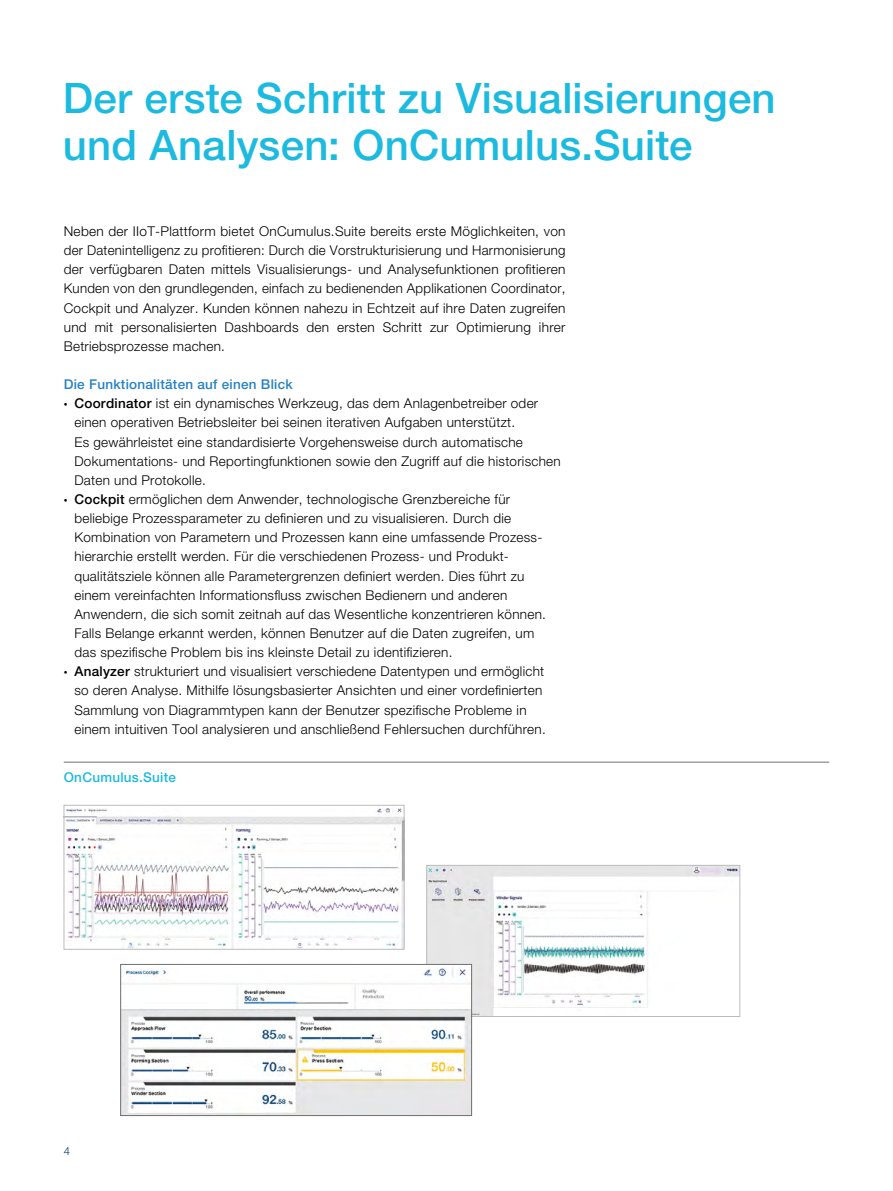
<style>
.page{position:relative;width:893px;height:1191px;background:#fff}
.page>*{position:absolute;margin:0;border:0;box-sizing:border-box;transform-origin:0 0}
.t1{font:500 42px/46.2px "Helvetica Neue LT Pro";letter-spacing:.005em;color:#1dbadf}
.t2{font:300 13.5px/19.2px "Helvetica Neue LT Pro";letter-spacing:.02em;color:#000}
.t3{font:500 13.5px "Helvetica Neue LT Pro";letter-spacing:.02em;color:#2581c4}
.t4{font:500 13.5px "Helvetica Neue LT Pro";letter-spacing:.02em;color:#1dbadf}
.t5{font:300 11.25px "Helvetica Neue LT Pro";color:#003a76}
.s1{font-weight:500;font-size:7.5px}
.s2{font-weight:500}
</style>
<div class="page">
<hr style="left:64px;top:761px;width:765px;height:1px;background:#706f6f">
<img style="left:66px;top:808px;width:336px;height:139px">
<div style="left:64px;top:805px;width:340px;height:144px;border:1px solid #bcbcbc"></div>
<img style="left:428px;top:867px;width:310px;height:147px">
<div style="left:426px;top:865px;width:314px;height:151px;border:1px solid #bcbcbc"></div>
<img style="left:122px;top:966px;width:348px;height:147px">
<div style="left:120px;top:964px;width:352px;height:151px;border:1px solid #706f6f"></div>
<h1 class="t1" style="left:63px;top:75px;width:714px">Der erste Schritt zu Visualisierungen und Analysen: OnCumulus.Suite</h1>
<p class="t2" style="left:64px;top:221px;width:503px;text-align:justify">Neben der IIoT-Plattform bietet OnCumulus.Suite bereits erste Möglichkeiten, von der Datenintelligenz zu profitieren: Durch die Vorstrukturisierung und Harmonisierung der verfügbaren Daten mittels Visualisierungs- und Analysefunktionen profitieren Kunden von den grundlegenden, einfach zu bedienenden Applikationen Coordinator, Cockpit und Analyzer. Kunden können nahezu in Echtzeit auf ihre Daten zugreifen und mit personalisierten Dashboards den ersten Schritt zur Optimierung ihrer Betriebsprozesse machen.</p>
<p class="t3" style="left:64px;top:376px;width:231px">Die Funktionalitäten auf einen Blick</p>
<p class="t2" style="left:74px;top:394px;width:488px;text-indent:-11px"><span class="s1">•</span> <span class="s2">Coordinator</span> ist ein dynamisches Werkzeug, das dem Anlagenbetreiber oder einen operativen Betriebsleiter bei seinen iterativen Aufgaben unterstützt.<br>Es gewährleistet eine standardisierte Vorgehensweise durch automatische Dokumentations- und Reportingfunktionen sowie den Zugriff auf die historischen Daten und Protokolle.</p>
<p class="t2" style="left:74px;top:489px;width:473px;text-indent:-11px"><span class="s1">•</span> <span class="s2">Cockpit</span> ermöglichen dem Anwender, technologische Grenzbereiche für beliebige Prozessparameter zu definieren und zu visualisieren. Durch die Kombination von Parametern und Prozessen kann eine umfassende Prozess&shy;hierarchie erstellt werden. Für die verschiedenen Prozess- und Produkt&shy;qualitätsziele können alle Parametergrenzen definiert werden. Dies führt zu einem vereinfachten Informationsfluss zwischen Bedienern und anderen Anwendern, die sich somit zeitnah auf das Wesentliche konzentrieren können.<br>Falls Belange erkannt werden, können Benutzer auf die Daten zugreifen, um das spezifische Problem bis ins kleinste Detail zu identifizieren.</p>
<p class="t2" style="left:74px;top:661px;width:473px;text-indent:-11px"><span class="s1">•</span> <span class="s2">Analyzer</span> strukturiert und visualisiert verschiedene Datentypen und ermöglicht so deren Analyse. Mithilfe lösungsbasierter Ansichten und einer vordefinierten Sammlung von Diagrammtypen kann der Benutzer spezifische Probleme in einem intuitiven Tool analysieren und anschließend Fehlersuchen durchführen.</p>
<p class="t4" style="left:64px;top:768px;width:114px">OnCumulus.Suite</p>
<p class="t5" style="left:64px;top:1144px;width:8px">4</p>
</div>
